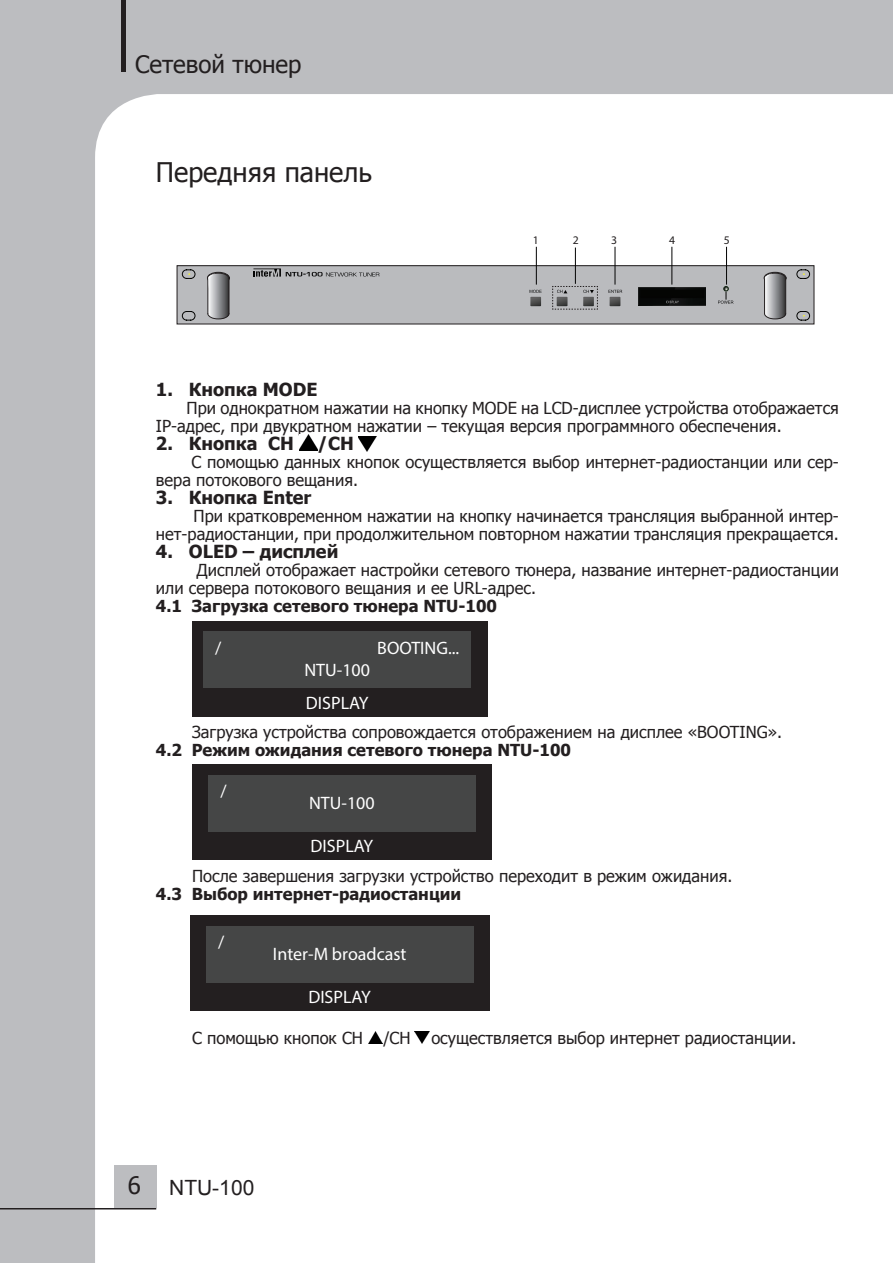
<style>
.page{position:relative;width:893px;height:1263px;background:#bcbdc0}
.page>*{position:absolute;margin:0;border:0;box-sizing:border-box;transform-origin:0 0}
.Заголовок_стр{font:27px "Tahoma";color:#231f20}
.t1{font:24px "Tahoma";color:#231f20}
.t2{font:21px "Arial";color:#231f20}
.t3{font:18px "Myriad Pro";color:#fff}
.Весь_текст{font:700 18px "Tahoma";color:#231f20}
.Весь_текст-2{font:16.5px/18px "Tahoma";color:#231f20}
.Весь_текст-3{font:700 16.5px "Tahoma";color:#231f20}
.t4{font:11.7px "YDVYGO Std 13 KS Cpc EUC H";color:#231f20}
.s1{font-family:"Tahoma";font-size:24px}
</style>
<div class="page">
<div style="left:95px;top:94px;width:798px;height:1169px;background:#fff"></div>
<div style="left:121px;top:0;width:5px;height:72px;background:#231f20"></div>
<hr style="left:0;top:1208px;width:156px;height:1px;background:#231f20">
<div style="left:114px;top:1165px;width:42px;height:43px;background:#bcbdc0"></div>
<img style="left:299px;top:435px;width:19px;height:16px">
<div style="left:192px;top:621px;width:295px;height:96px;background:#231f20"></div>
<div style="left:204px;top:632px;width:267px;height:56px;background:#454646"></div>
<div style="left:192px;top:765px;width:300px;height:95px;background:#231f20"></div>
<div style="left:208px;top:775px;width:267px;height:56px;background:#454646"></div>
<div style="left:190px;top:915px;width:299px;height:96px;background:#231f20"></div>
<div style="left:206px;top:926px;width:267px;height:56px;background:#454646"></div>
<img style="left:368px;top:1032px;width:15px;height:12px">
<div style="left:177px;top:266px;width:637px;height:58px;background:#babbbe"></div>
<div style="left:177px;top:265px;width:637px;height:59px;border:1px solid #231f20"></div>
<hr style="left:536px;top:247px;width:1px;height:38px;background:#030303">
<hr style="left:615px;top:247px;width:1px;height:38px;background:#030303">
<hr style="left:672px;top:247px;width:1px;height:38px;background:#030303">
<hr style="left:726px;top:247px;width:1px;height:38px;background:#030303">
<hr style="left:575px;top:248px;width:1px;height:36px;background:#030303">
<svg style="left:182px;top:268px;width:628px;height:52px"></svg>
<img style="left:358px;top:436px;width:19px;height:16px">
<img style="left:415px;top:1032px;width:14px;height:12px">
<h2 class="t1" style="left:135px;top:49px;width:168px">Сетевой тюнер</h2>
<p class="Заголовок_стр" style="left:156px;top:154px;width:218px">Передняя панель</p>
<p class="t4" style="left:533px;top:232px;width:7px">1</p>
<p class="t4" style="left:573px;top:232px;width:7px">2</p>
<p class="t4" style="left:611px;top:232px;width:7px">3</p>
<p class="t4" style="left:669px;top:232px;width:7px">4</p>
<p class="t4" style="left:724px;top:232px;width:7px">5</p>
<p class="Весь_текст" style="left:156px;top:376px;width:163px">1. Кнопка MODE</p>
<p class="Весь_текст-2" style="left:156px;top:398px;width:685px;text-indent:31px">При однократном нажатии на кнопку MODE на LCD-дисплее устройства отображается<br>IP-адрес, при двукратном нажатии – текущая версия программного обеспечения.</p>
<p class="Весь_текст" style="left:156px;top:430px;width:139px">2. Кнопка CH</p>
<p class="Весь_текст" style="left:318px;top:430px;width:38px">/CH</p>
<p class="Весь_текст-2" style="left:156px;top:452px;width:685px;text-indent:35px">С помощью данных кнопок осуществляется выбор интернет-радиостанции или сер&shy;вера потокового вещания.</p>
<p class="Весь_текст" style="left:156px;top:484px;width:157px">3. Кнопка Enter</p>
<p class="Весь_текст-2" style="left:156px;top:506px;width:685px;text-align:right">При кратковременном нажатии на кнопку начинается трансляция выбранной интер&shy;нет-радиостанции, при продолжительном повторном нажатии трансляция прекращается.</p>
<p class="Весь_текст" style="left:156px;top:538px;width:184px">4. OLED – дисплей</p>
<p class="Весь_текст-2" style="left:156px;top:560px;width:684px;text-indent:41px">Дисплей отображает настройки сетевого тюнера, название интернет-радиостанции или сервера потокового вещания и ее URL-адрес.</p>
<p class="Весь_текст-3" style="left:156px;top:594px;width:343px">4.1 Загрузка сетевого тюнера NTU-100</p>
<p class="t3" style="left:215px;top:637px;width:8px">/</p>
<p class="t3" style="left:377px;top:637px;width:84px">BOOTING...</p>
<p class="t3" style="left:304px;top:659px;width:67px">NTU-100</p>
<p class="t3" style="left:306px;top:692px;width:64px">DISPLAY</p>
<p class="Весь_текст-2" style="left:192px;top:722px;width:592px">Загрузка устройства сопровождается отображением на дисплее «BOOTING».</p>
<p class="Весь_текст-3" style="left:156px;top:738px;width:417px">4.2 Режим ожидания сетевого тюнера NTU-100</p>
<p class="t3" style="left:221px;top:780px;width:8px">/</p>
<p class="t3" style="left:309px;top:792px;width:67px">NTU-100</p>
<p class="t3" style="left:311px;top:835px;width:64px">DISPLAY</p>
<p class="Весь_текст-2" style="left:192px;top:866px;width:542px">После завершения загрузки устройство переходит в режим ожидания.</p>
<p class="Весь_текст-3" style="left:156px;top:882px;width:307px">4.3 Выбор интернет-радиостанции</p>
<p class="t3" style="left:218px;top:931px;width:8px">/</p>
<p class="t3" style="left:273px;top:943px;width:135px">Inter-M broadcast</p>
<p class="t3" style="left:308px;top:986px;width:64px">DISPLAY</p>
<p class="Весь_текст-2" style="left:192px;top:1028px;width:220px">С помощью кнопок CH /CH</p>
<p class="Весь_текст-2" style="left:431px;top:1028px;width:367px">осуществляется выбор интернет радиостанции.</p>
<p class="t2" style="left:128px;top:1173px;width:128px"><span class="s1">6</span> NTU-100</p>
</div>
